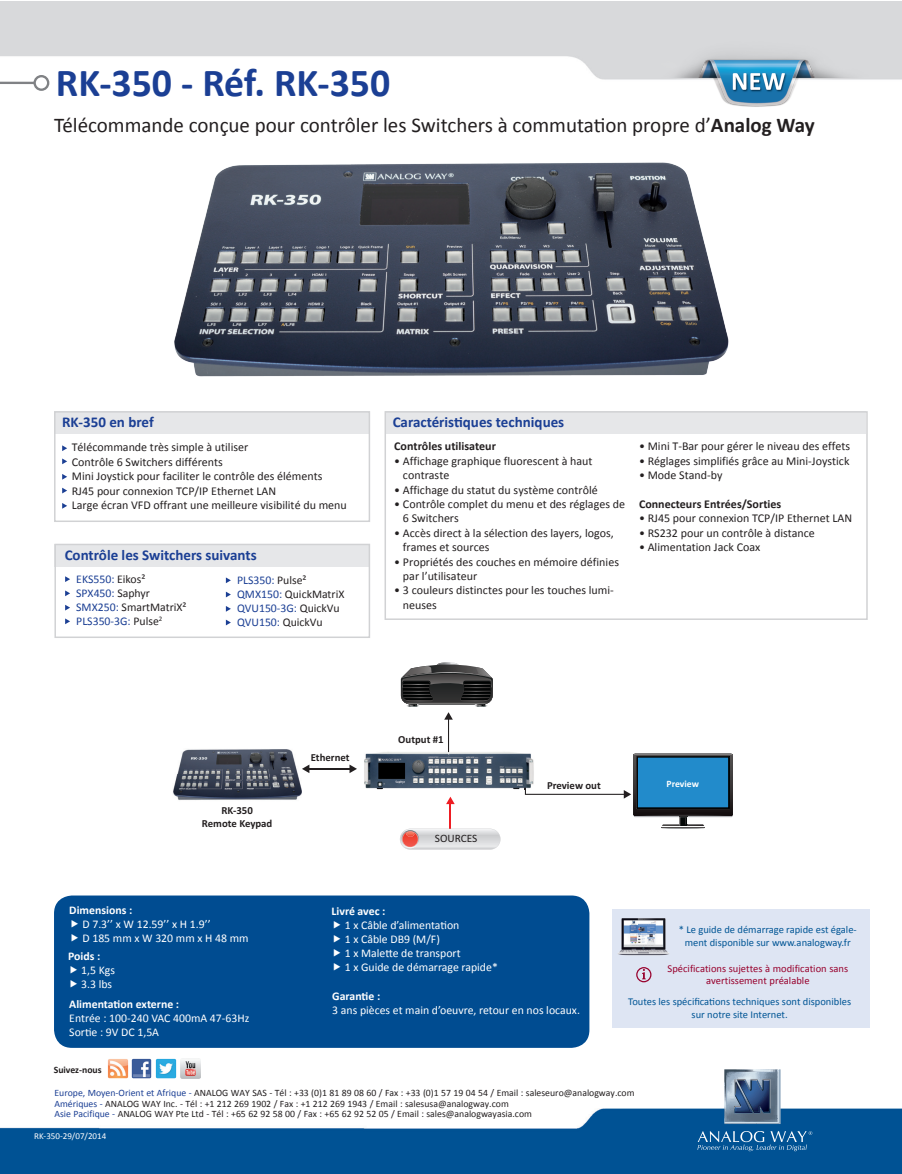
<style>
.page{position:relative;width:902px;height:1174px;background:#fff}
.page>*{position:absolute;margin:0;border:0;box-sizing:border-box;transform-origin:0 0}
.t1{font:700 39.75px "Calibri";color:#1b3f94}
.t2{font:21px "Calibri";color:#231f20}
.gras_bleu{font:700 15px "Calibri";color:#1b3f94}
.t3{font:12px/14.4px "Calibri";color:#231f20}
.t4{font:700 12px "Calibri";color:#231f20}
.t5{font:11.7px "Calibri";color:#fff}
.t6{font:11.7px "Calibri";color:#1b3f94}
.t7{font:700 11.7px "Calibri";color:#fff}
.t8{font:11.7px "Calibri";color:#231f20}
.t9{font:11.25px "Calibri";letter-spacing:-.005em;color:#231f20}
.t10{font:700 10.8px/12.9px "Calibri";color:#231f20;text-align:center}
.t11{font:10.5px/12.6px "Calibri";color:#005595;text-align:center}
.t12{font:10.5px "Calibri";color:#98012d}
.t13{font:9.75px "Calibri";color:#231f20}
.t14{font:700 9.75px "Calibri";color:#231f20}
.t15{font:700 9.75px "Calibri";letter-spacing:-.005em;color:#fff}
.t16{font:9px "Calibri";color:#fff}
.s1{font-weight:700}
.s2{color:#231f20}
.s3{color:#1b3f94}
</style>
<div class="page">
<img style="left:0;top:1px;width:901px;height:1173px">
<div style="left:54px;top:544px;width:316px;height:22px;background:#e6e7e9"></div>
<div style="left:55px;top:411px;width:315px;height:23px;background:#e6e7e9"></div>
<div style="left:385px;top:411px;width:481px;height:23px;background:#e6e7e9"></div>
<div style="left:54px;top:411px;width:316px;height:111px;border:2px solid #d1d2d4"></div>
<div style="left:384px;top:411px;width:483px;height:209px;border:2px solid #d1d2d4"></div>
<div style="left:54px;top:544px;width:316px;height:94px;border:2px solid #d1d2d4"></div>
<svg style="left:697px;top:1131px;width:115px;height:20px;background:#2b6fa6"></svg>
<svg style="left:724px;top:1069px;width:56px;height:55px;background:#697e98"></svg>
<hr style="left:0;top:82px;width:34px;height:2px;background:#808285">
<div style="left:33px;top:75px;width:16px;height:16px;border:2px solid #808285;border-radius:50%"></div>
<svg style="left:62px;top:445px;width:5px;height:6px"></svg>
<svg style="left:65px;top:576px;width:5px;height:6px"></svg>
<svg style="left:226px;top:577px;width:5px;height:6px"></svg>
<svg style="left:62px;top:488px;width:5px;height:5px"></svg>
<svg style="left:62px;top:458px;width:5px;height:6px"></svg>
<svg style="left:62px;top:474px;width:5px;height:5px"></svg>
<svg style="left:65px;top:590px;width:5px;height:6px"></svg>
<svg style="left:65px;top:605px;width:5px;height:5px"></svg>
<svg style="left:226px;top:591px;width:5px;height:6px"></svg>
<svg style="left:226px;top:606px;width:5px;height:5px"></svg>
<svg style="left:62px;top:503px;width:5px;height:6px"></svg>
<img style="left:106px;top:1057px;width:47px;height:22px">
<img style="left:155px;top:1057px;width:22px;height:22px">
<img style="left:180px;top:1059px;width:20px;height:19px">
<div style="left:612px;top:909px;width:257px;height:118px;background:#dee5f3"></div>
<div style="left:54px;top:895px;width:535px;height:152px;background:#004c91;border-radius:18px"></div>
<img style="left:618px;top:918px;width:51px;height:38px">
<svg style="left:636px;top:967px;width:15px;height:15px"></svg>
<img style="left:170px;top:159px;width:561px;height:225px">
<img style="left:636px;top:27px;width:236px;height:100px">
<hr style="left:448px;top:718px;width:1px;height:38px;background:#231f20">
<hr style="left:308px;top:768px;width:43px;height:1px;background:#231f20">
<svg style="left:349px;top:764px;width:8px;height:9px"></svg>
<svg style="left:302px;top:764px;width:7px;height:9px"></svg>
<svg style="left:401px;top:662px;width:91px;height:57px"></svg>
<svg style="left:400px;top:796px;width:100px;height:53px"></svg>
<img style="left:172px;top:749px;width:130px;height:52px">
<img style="left:364px;top:751px;width:170px;height:38px">
<svg style="left:525px;top:753px;width:207px;height:76px"></svg>
<svg style="left:65px;top:618px;width:5px;height:6px"></svg>
<svg style="left:226px;top:619px;width:5px;height:6px"></svg>
<p class="t1" style="left:56px;top:57px;width:336px">RK-350 - Réf. RK-350</p>
<p class="t2" style="left:54px;top:112px;width:762px">Télécommande conçue pour contrôler les Switchers à commutation propre d’<span class="s1">Analog Way</span></p>
<p class="gras_bleu" style="left:62px;top:412px;width:93px">RK-350 en bref</p>
<p class="gras_bleu" style="left:392px;top:412px;width:173px">Caractéristiques techniques</p>
<p class="t3" style="left:72px;top:440px;width:178px">Télécommande très simple à utiliser</p>
<p class="t3" style="left:72px;top:454px;width:153px">Contrôle 6 Switchers différents</p>
<p class="t3" style="left:72px;top:469px;width:252px">Mini Joystick pour faciliter le contrôle des éléments</p>
<p class="t3" style="left:72px;top:483px;width:206px">RJ45 pour connexion TCP/IP Ethernet LAN</p>
<p class="t3" style="left:72px;top:498px;width:276px">Large écran VFD offrant une meilleure visibilité du menu</p>
<p class="gras_bleu" style="left:65px;top:545px;width:193px">Contrôle les Switchers suivants</p>
<p class="t6" style="left:76px;top:571px;width:71px">EKS550: <span class="s2">Eikos²</span></p>
<p class="t6" style="left:76px;top:585px;width:75px">SPX450: <span class="s2">Saphyr</span></p>
<p class="t8" style="left:76px;top:599px;width:112px"><span class="s3">SMX250:</span> SmartMatriX²</p>
<p class="t6" style="left:76px;top:614px;width:88px">PLS350-3G: <span class="s2">Pulse</span><sup>2</sup></p>
<p class="t6" style="left:237px;top:572px;width:71px">PLS350: <span class="s2">Pulse²</span></p>
<p class="t8" style="left:237px;top:586px;width:109px"><span class="s3">QMX150:</span> QuickMatriX</p>
<p class="t6" style="left:237px;top:601px;width:104px">QVU150-3G: <span class="s2">QuickVu</span></p>
<p class="t6" style="left:237px;top:615px;width:87px">QVU150: <span class="s2">QuickVu</span></p>
<p class="t4" style="left:394px;top:439px;width:103px">Contrôles utilisateur</p>
<p class="t3" style="left:403px;top:453px;width:191px;text-indent:-9px">• Affichage graphique fluorescent à haut contraste</p>
<p class="t3" style="left:394px;top:482px;width:205px">• Affichage du statut du système contrôlé</p>
<p class="t3" style="left:403px;top:497px;width:223px;text-indent:-9px">• Contrôle complet du menu et des réglages de<br>6 Switchers</p>
<p class="t3" style="left:403px;top:525px;width:212px;text-indent:-9px">• Accès direct à la sélection des layers, logos, frames et sources</p>
<p class="t3" style="left:403px;top:554px;width:217px;text-indent:-9px">• Propriétés des couches en mémoire définies par l’utilisateur</p>
<p class="t3" style="left:403px;top:583px;width:212px;text-indent:-9px">• 3 couleurs distinctes pour les touches lumi&shy;neuses</p>
<p class="t3" style="left:639px;top:439px;width:212px">• Mini T-Bar pour gérer le niveau des effets</p>
<p class="t3" style="left:639px;top:453px;width:212px">• Réglages simplifiés grâce au Mini-Joystick</p>
<p class="t3" style="left:639px;top:468px;width:85px">• Mode Stand-by</p>
<p class="t4" style="left:639px;top:496px;width:144px">Connecteurs Entrées/Sorties</p>
<p class="t3" style="left:639px;top:511px;width:215px">• RJ45 pour connexion TCP/IP Ethernet LAN</p>
<p class="t3" style="left:639px;top:525px;width:177px">• RS232 pour un contrôle à distance</p>
<p class="t3" style="left:639px;top:540px;width:123px">• Alimentation Jack Coax</p>
<p class="t10" style="left:202px;top:803px;width:72px">RK-350<br>Remote Keypad</p>
<p class="t10" style="left:311px;top:750px;width:40px">Ethernet</p>
<p class="t10" style="left:398px;top:732px;width:47px">Output #1</p>
<p class="t9" style="left:435px;top:831px;width:44px">SOURCES</p>
<p class="t10" style="left:547px;top:778px;width:55px">Preview out</p>
<p class="t15" style="left:666px;top:778px;width:34px">Preview</p>
<p class="t7" style="left:69px;top:902px;width:64px">Dimensions :</p>
<p class="t5" style="left:82px;top:916px;width:130px">D 7.3’’ x W 12.59’’ x H 1.9’’</p>
<p class="t5" style="left:82px;top:930px;width:168px">D 185 mm x W 320 mm x H 48 mm</p>
<p class="t7" style="left:68px;top:948px;width:34px">Poids :</p>
<p class="t5" style="left:81px;top:963px;width:35px">1,5 Kgs</p>
<p class="t5" style="left:81px;top:977px;width:33px">3.3 lbs</p>
<p class="t7" style="left:69px;top:996px;width:111px">Alimentation externe :</p>
<p class="t5" style="left:69px;top:1011px;width:182px">Entrée : 100-240 VAC 400mA 47-63Hz</p>
<p class="t5" style="left:69px;top:1025px;width:91px">Sortie : 9V DC 1,5A</p>
<p class="t14" style="left:54px;top:1063px;width:50px">Suivez-nous</p>
<p class="t7" style="left:331px;top:903px;width:55px">Livré avec :</p>
<p class="t5" style="left:344px;top:917px;width:116px">1 x Câble d’alimentation</p>
<p class="t5" style="left:344px;top:931px;width:97px">1 x Câble DB9 (M/F)</p>
<p class="t5" style="left:344px;top:945px;width:117px">1 x Malette de transport</p>
<p class="t5" style="left:344px;top:959px;width:155px">1 x Guide de démarrage rapide*</p>
<p class="t7" style="left:332px;top:988px;width:49px">Garantie :</p>
<p class="t5" style="left:332px;top:1002px;width:249px">3 ans pièces et main d’oeuvre, retour en nos locaux.</p>
<p class="t11" style="left:678px;top:923px;width:179px">* Le guide de démarrage rapide est égale&shy;ment disponible sur www.analogway.fr</p>
<p class="t12" style="left:667px;top:962px;width:182px">Spécifications sujettes à modification sans</p>
<p class="t12" style="left:706px;top:974px;width:105px">avertissement préalable</p>
<p class="t11" style="left:628px;top:995px;width:224px">Toutes les spécifications techniques sont disponibles</p>
<p class="t11" style="left:691px;top:1008px;width:98px">sur notre site Internet.</p>
<p class="t13" style="left:54px;top:1087px;width:581px"><span class="s3">Europe, Moyen-Orient et Afrique -</span> ANALOG WAY SAS - Tél : +33 (0)1 81 89 08 60 / Fax : +33 (0)1 57 19 04 54 / Email : saleseuro@analogway.com</p>
<p class="t13" style="left:54px;top:1097px;width:456px"><span class="s3">Amériques -</span> ANALOG WAY Inc. - Tél : +1 212 269 1902 / Fax : +1 212 269 1943 / Email : salesusa@analogway.com</p>
<p class="t13" style="left:54px;top:1108px;width:479px"><span class="s3">Asie Pacifique -</span> ANALOG WAY Pte Ltd - Tél : +65 62 92 58 00 / Fax : +65 62 92 52 05 / Email : sales@analogwayasia.com</p>
<p class="t16" style="left:34px;top:1130px;width:74px">RK-350-29/07/2014</p>
</div>
